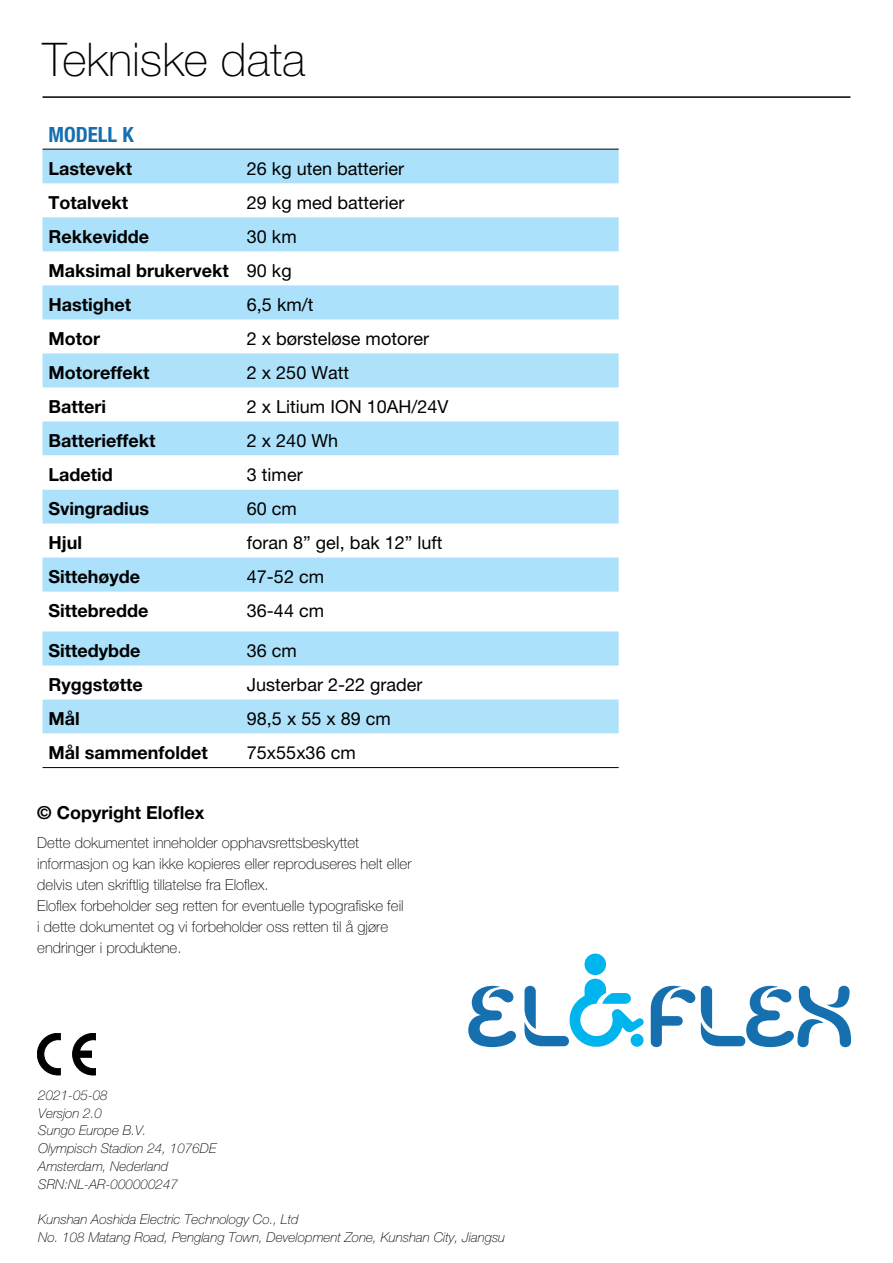
<style>
.page{position:relative;width:893px;height:1263px;background:#fff}
.page>*{position:absolute;margin:0;border:0;box-sizing:border-box;transform-origin:0 0}
.t1{font:100 46.5px "Helvetica Neue LT Pro";color:#000}
.t2{font:700 condensed 21px "Helvetica Neue LT Pro";color:#1670b0}
.t3{font:700 18px/34px "Helvetica Neue LT Pro";color:#000}
.t4{font:18px "Helvetica Neue LT Pro";color:#000}
.t5{font:100 15px/21px "Helvetica Neue LT Pro";color:#000}
.t6{font:italic 100 13.5px/17.7px "Helvetica Neue LT Pro";color:#000}
.s1{font-weight:400}
</style>
<div class="page">
<svg style="left:468px;top:986px;width:48px;height:61px"></svg>
<svg style="left:651px;top:986px;width:44px;height:61px"></svg>
<svg style="left:701px;top:986px;width:150px;height:61px"></svg>
<div style="left:584px;top:953px;width:22px;height:22px;background:#00b5ed;border-radius:50%"></div>
<svg style="left:524px;top:979px;width:120px;height:68px"></svg>
<hr style="left:43px;top:96px;width:807px;height:2px;background:#000">
<div style="left:43px;top:150px;width:576px;height:33px;background:#abe1fa"></div>
<div style="left:43px;top:217px;width:576px;height:34px;background:#abe1fa"></div>
<div style="left:43px;top:285px;width:576px;height:34px;background:#abe1fa"></div>
<div style="left:43px;top:353px;width:576px;height:34px;background:#aee2fa"></div>
<div style="left:43px;top:421px;width:576px;height:102px;background:#abe1fa"></div>
<svg style="left:43px;top:455px;width:576px;height:34px"></svg>
<div style="left:43px;top:558px;width:576px;height:34px;background:#abe1fa"></div>
<div style="left:43px;top:631px;width:576px;height:34px;background:#abe1fa"></div>
<div style="left:43px;top:699px;width:576px;height:35px;background:#aee2fa"></div>
<hr style="left:43px;top:149px;width:198px;height:1px;background:#000">
<hr style="left:241px;top:149px;width:378px;height:1px;background:#000">
<hr style="left:43px;top:767px;width:198px;height:1px;background:#000">
<hr style="left:241px;top:767px;width:378px;height:1px;background:#000">
<svg style="left:73px;top:1033px;width:23px;height:42px"></svg>
<svg style="left:37px;top:1033px;width:23px;height:42px"></svg>
<h1 class="t1" style="left:43px;top:33px;width:264px">Tekniske data</h1>
<h2 class="t2" style="left:49px;top:122px;width:87px">MODELL K</h2>
<p class="t3" style="left:49px;top:151px;width:85px">Lastevekt</p>
<p class="t4" style="left:247px;top:158px;width:159px">26 kg uten batterier</p>
<p class="t3" style="left:49px;top:185px;width:81px">Totalvekt</p>
<p class="t4" style="left:247px;top:192px;width:159px">29 kg med batterier</p>
<p class="t3" style="left:49px;top:219px;width:102px">Rekkevidde</p>
<p class="t3" style="left:49px;top:219px;width:250px;text-indent:198px"><span class="s1">30 km<br></span>Maksimal brukervekt <span class="s1">90 kg<br></span>Hastighet</p>
<p class="t4" style="left:247px;top:294px;width:68px">6,5 km/t</p>
<p class="t3" style="left:49px;top:321px;width:53px">Motor</p>
<p class="t4" style="left:247px;top:328px;width:184px">2 x børsteløse motorer</p>
<p class="t3" style="left:49px;top:355px;width:102px">Motoreffekt</p>
<p class="t4" style="left:247px;top:362px;width:104px">2 x 250 Watt</p>
<p class="t3" style="left:49px;top:389px;width:59px">Batteri</p>
<p class="t4" style="left:247px;top:396px;width:203px">2 x Litium ION 10AH/24V</p>
<p class="t3" style="left:49px;top:423px;width:108px">Batterieffekt</p>
<p class="t4" style="left:247px;top:430px;width:93px">2 x 240 Wh</p>
<p class="t3" style="left:49px;top:457px;width:66px">Ladetid</p>
<p class="t4" style="left:247px;top:464px;width:57px">3 timer</p>
<p class="t3" style="left:49px;top:491px;width:102px">Svingradius</p>
<p class="t4" style="left:247px;top:498px;width:52px">60 cm</p>
<p class="t3" style="left:49px;top:525px;width:35px">Hjul</p>
<p class="t4" style="left:247px;top:532px;width:197px">foran 8” gel, bak 12” luft</p>
<p class="t3" style="left:49px;top:559px;width:93px">Sittehøyde</p>
<p class="t4" style="left:247px;top:566px;width:79px">47-52 cm</p>
<p class="t3" style="left:49px;top:593px;width:101px">Sittebredde</p>
<p class="t4" style="left:247px;top:600px;width:79px">36-44 cm</p>
<p class="t3" style="left:49px;top:633px;width:93px">Sittedybde</p>
<p class="t4" style="left:247px;top:640px;width:52px">36 cm</p>
<p class="t3" style="left:49px;top:667px;width:96px">Ryggstøtte</p>
<p class="t4" style="left:247px;top:674px;width:177px">Justerbar 2-22 grader</p>
<p class="t3" style="left:49px;top:701px;width:33px">Mål</p>
<p class="t4" style="left:247px;top:708px;width:145px">98,5 x 55 x 89 cm</p>
<p class="t3" style="left:49px;top:735px;width:161px">Mål sammenfoldet</p>
<p class="t4" style="left:247px;top:742px;width:110px">75x55x36 cm</p>
<p class="t3" style="left:37px;top:795px;width:169px">© Copyright Eloflex</p>
<p class="t5" style="left:37px;top:832px;width:376px">Dette dokumentet inneholder opphavsrettsbeskyttet informasjon og kan ikke kopieres eller reproduseres helt eller delvis uten skriftlig tillatelse fra Eloflex.<br>Eloflex forbeholder seg retten for eventuelle typografiske feil<br>i dette dokumentet og vi forbeholder oss retten til å gjøre endringer i produktene.</p>
<p class="t6" style="left:38px;top:1086px;width:180px">2021-05-08<br>Versjon 2.0<br>Sungo Europe B.V.<br>Olympisch Stadion 24, 1076DE<br>Amsterdam, Nederland<br>SRN:NL-AR-000000247</p>
<p class="t6" style="left:38px;top:1210px;width:468px">Kunshan Aoshida Electric Technology Co., Ltd<br>No. 108 Matang Road, Penglang Town, Development Zone, Kunshan City, Jiangsu</p>
</div>
